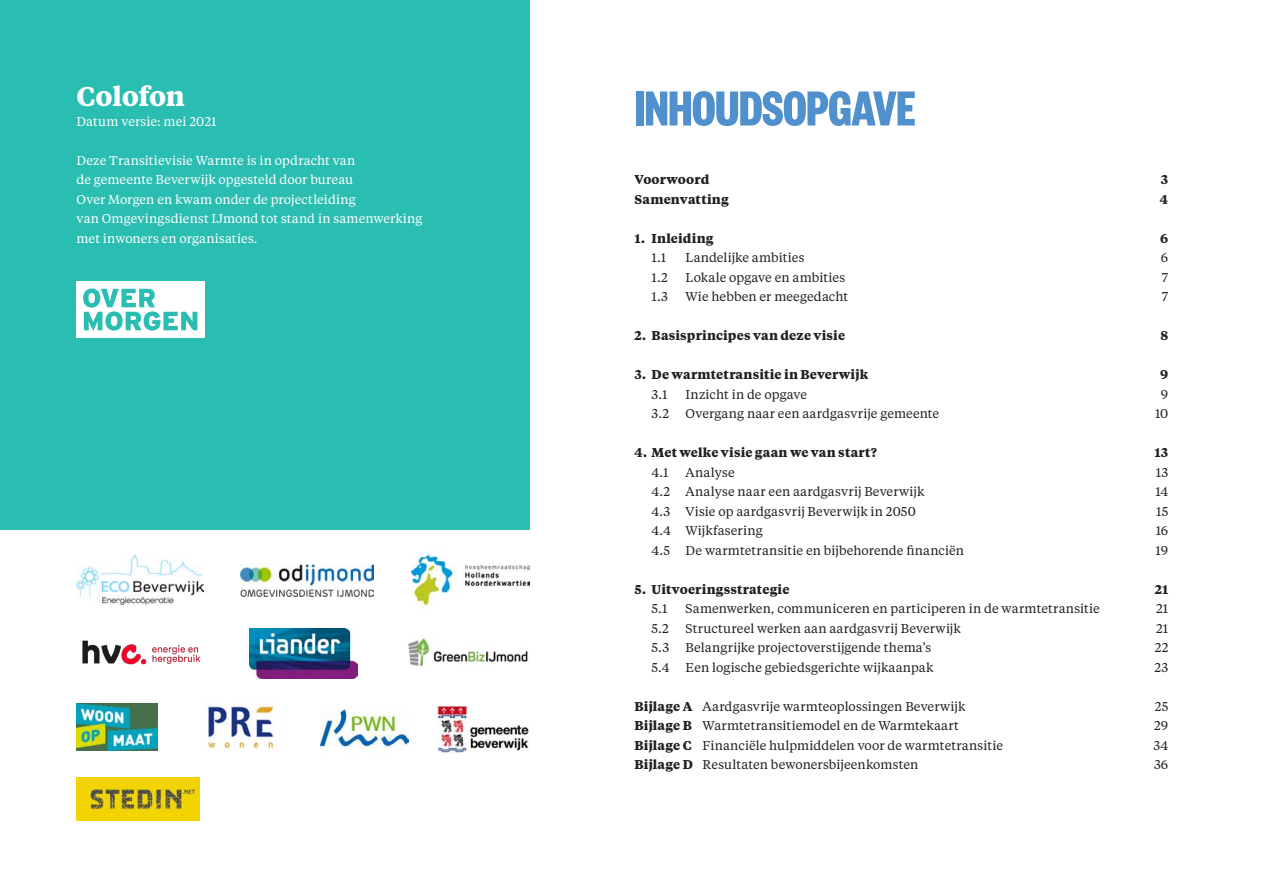
<style>
.page{position:relative;width:1263px;height:893px;background:#fff}
.page>*{position:absolute;margin:0;border:0;box-sizing:border-box;transform-origin:0 0}
.kop{font:700 54px "Founders Grotesk X Cond";letter-spacing:-.005em;color:#5090cc}
.plat{font:700 27px "Tiempos Text";letter-spacing:-.015em;color:#fff}
.plat-2{font:12.75px "Tiempos Text";letter-spacing:.01em;color:#231f20}
.plat-3{font:12.75px/19.5px "Tiempos Text";letter-spacing:.005em;color:#fff}
.plat-4{font:700 12.75px "Tiempos Text";letter-spacing:.01em;color:#231f20}
.s1{font-weight:700}
</style>
<div class="page">
<hr style="left:1262px;top:0;width:1px;height:821px;background:#2abdb1">
<div style="left:0;top:0;width:529px;height:530px;background:#2abdb1"></div>
<div style="left:77px;top:282px;width:128px;height:56px;background:#fff"></div>
<svg style="left:83px;top:288px;width:114px;height:43px"></svg>
<img style="left:77px;top:555px;width:127px;height:50px">
<img style="left:437px;top:705px;width:92px;height:47px">
<img style="left:411px;top:553px;width:118px;height:53px">
<img style="left:82px;top:640px;width:119px;height:25px">
<img style="left:250px;top:628px;width:107px;height:50px">
<img style="left:408px;top:637px;width:120px;height:31px">
<img style="left:241px;top:565px;width:133px;height:31px">
<img style="left:77px;top:703px;width:80px;height:47px">
<img style="left:204px;top:703px;width:77px;height:47px">
<img style="left:320px;top:709px;width:88px;height:41px">
<img style="left:77px;top:778px;width:122px;height:43px">
<p class="plat" style="left:77px;top:77px;width:110px">Colofon</p>
<p class="plat-3" style="left:77px;top:111px;width:141px">Datum versie: mei 2021</p>
<p class="plat-3" style="left:77px;top:150px;width:348px">Deze Transitievisie Warmte is in opdracht van<br>de gemeente Beverwijk opgesteld door bureau<br>Over Morgen en kwam onder de projectleiding<br>van Omgevingsdienst IJmond tot stand in samenwerking met inwoners en organisaties.</p>
<p class="kop" style="left:634px;top:75px;width:283px">INHOUDSOPGAVE</p>
<p class="plat-4" style="left:634px;top:170px;width:76px">Voorwoord</p>
<p class="plat-4" style="left:1161px;top:170px;width:9px">3</p>
<p class="plat-4" style="left:634px;top:190px;width:96px">Samenvatting</p>
<p class="plat-4" style="left:1160px;top:190px;width:10px">4</p>
<p class="plat-4" style="left:634px;top:229px;width:80px">1. Inleiding</p>
<p class="plat-4" style="left:1160px;top:229px;width:10px">6</p>
<p class="plat-2" style="left:652px;top:249px;width:16px">1.1</p>
<p class="plat-2" style="left:686px;top:249px;width:120px">Landelijke ambities</p>
<p class="plat-2" style="left:1161px;top:249px;width:9px">6</p>
<p class="plat-2" style="left:652px;top:268px;width:18px">1.2</p>
<p class="plat-2" style="left:686px;top:268px;width:161px">Lokale opgave en ambities</p>
<p class="plat-2" style="left:1162px;top:268px;width:8px">7</p>
<p class="plat-2" style="left:652px;top:288px;width:18px">1.3</p>
<p class="plat-2" style="left:686px;top:288px;width:164px">Wie hebben er meegedacht</p>
<p class="plat-2" style="left:1162px;top:288px;width:8px">7</p>
<p class="plat-4" style="left:634px;top:326px;width:212px">2. Basisprincipes van deze visie</p>
<p class="plat-4" style="left:1160px;top:326px;width:9px">8</p>
<p class="plat-4" style="left:634px;top:365px;width:235px">3. De warmtetransitie in Beverwijk</p>
<p class="plat-4" style="left:1160px;top:365px;width:10px">9</p>
<p class="plat-2" style="left:652px;top:385px;width:17px">3.1</p>
<p class="plat-2" style="left:686px;top:385px;width:123px">Inzicht in de opgave</p>
<p class="plat-2" style="left:1161px;top:385px;width:9px">9</p>
<p class="plat-2" style="left:652px;top:405px;width:19px">3.2</p>
<p class="plat-2" style="left:686px;top:405px;width:255px">Overgang naar een aardgasvrije gemeente</p>
<p class="plat-2" style="left:1155px;top:405px;width:15px">10</p>
<p class="plat-4" style="left:634px;top:443px;width:244px">4. Met welke visie gaan we van start?</p>
<p class="plat-4" style="left:1154px;top:443px;width:15px">13</p>
<p class="plat-2" style="left:652px;top:463px;width:18px">4.1</p>
<p class="plat-2" style="left:686px;top:463px;width:51px">Analyse</p>
<p class="plat-2" style="left:1156px;top:463px;width:14px">13</p>
<p class="plat-2" style="left:652px;top:483px;width:274px">4.2 Analyse naar een aardgasvrij Beverwijk</p>
<p class="plat-2" style="left:1155px;top:483px;width:14px">14</p>
<p class="plat-2" style="left:652px;top:502px;width:266px">4.3 Visie op aardgasvrij Beverwijk in 2050</p>
<p class="plat-2" style="left:1156px;top:502px;width:14px">15</p>
<p class="plat-2" style="left:652px;top:522px;width:113px">4.4 Wijkfasering</p>
<p class="plat-2" style="left:1156px;top:522px;width:14px">16</p>
<p class="plat-2" style="left:652px;top:541px;width:314px">4.5 De warmtetransitie en bijbehorende financiën</p>
<p class="plat-2" style="left:1155px;top:541px;width:14px">19</p>
<p class="plat-4" style="left:634px;top:580px;width:156px">5. Uitvoeringsstrategie</p>
<p class="plat-4" style="left:1155px;top:580px;width:15px">21</p>
<p class="plat-2" style="left:652px;top:600px;width:17px">5.1</p>
<p class="plat-2" style="left:686px;top:600px;width:416px">Samenwerken, communiceren en participeren in de warmtetransitie</p>
<p class="plat-2" style="left:1156px;top:600px;width:14px">21</p>
<p class="plat-2" style="left:652px;top:619px;width:19px">5.2</p>
<p class="plat-2" style="left:686px;top:619px;width:277px">Structureel werken aan aardgasvrij Beverwijk</p>
<p class="plat-2" style="left:1156px;top:619px;width:14px">21</p>
<p class="plat-2" style="left:652px;top:639px;width:19px">5.3</p>
<p class="plat-2" style="left:686px;top:639px;width:247px">Belangrijke projectoverstijgende thema’s</p>
<p class="plat-2" style="left:1155px;top:639px;width:15px">22</p>
<p class="plat-2" style="left:652px;top:658px;width:283px">5.4 Een logische gebiedsgerichte wijkaanpak</p>
<p class="plat-2" style="left:1154px;top:658px;width:15px">23</p>
<p class="plat-2" style="left:634px;top:697px;width:332px"><span class="s1">Bijlage A</span> Aardgasvrije warmteoplossingen Beverwijk</p>
<p class="plat-2" style="left:1155px;top:697px;width:15px">25</p>
<p class="plat-2" style="left:634px;top:717px;width:326px"><span class="s1">Bijlage B</span> Warmtetransitiemodel en de Warmtekaart</p>
<p class="plat-2" style="left:1154px;top:717px;width:16px">29</p>
<p class="plat-2" style="left:634px;top:736px;width:370px"><span class="s1">Bijlage C</span> Financiële hulpmiddelen voor de warmtetransitie</p>
<p class="plat-2" style="left:1153px;top:736px;width:16px">34</p>
<p class="plat-2" style="left:634px;top:756px;width:285px"><span class="s1">Bijlage D</span> Resultaten bewonersbijeenkomsten</p>
<p class="plat-2" style="left:1154px;top:756px;width:16px">36</p>
</div>
